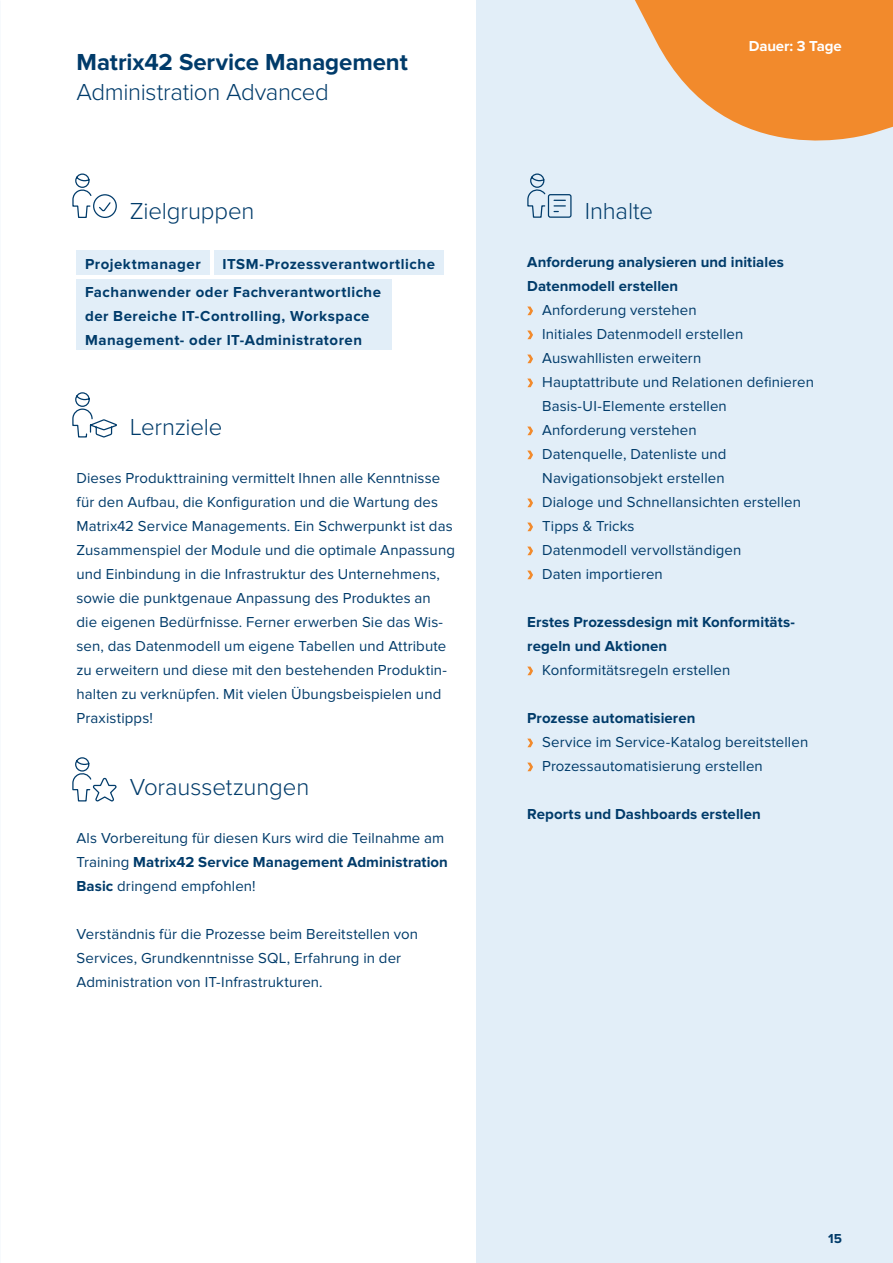
<style>
.page{position:relative;width:893px;height:1263px;background:#fff}
.page>*{position:absolute;margin:0;border:0;box-sizing:border-box;transform-origin:0 0}
.t1{font:300 24px "Proxima Nova";letter-spacing:-.005em;color:#003b6a}
.t2{font:700 24px "Proxima Nova";letter-spacing:-.005em;color:#003b6a}
.t3{font:15px/24px "Proxima Nova";letter-spacing:.005em;color:#003b6a}
.t4{font:700 15px/24px "Proxima Nova";letter-spacing:.01em;color:#003b6a}
.t5{font:700 15px/24px "Proxima Nova";letter-spacing:.035em;color:#003b6a}
.t6{font:700 15px "Proxima Nova";letter-spacing:-.005em;color:#fff}
.t7{font:700 13.5px "Proxima Nova";color:#003b6a}
.s1{font-weight:700}
</style>
<div class="page">
<div style="left:476px;top:0;width:417px;height:1263px;background:#e2eef8"></div>
<svg style="left:635px;top:0;width:258px;height:141px;fill:#f28a2c"></svg>
<svg style="left:527px;top:307px;width:6px;height:8px"></svg>
<svg style="left:527px;top:331px;width:6px;height:8px"></svg>
<svg style="left:527px;top:355px;width:6px;height:8px"></svg>
<svg style="left:527px;top:379px;width:6px;height:8px"></svg>
<svg style="left:527px;top:427px;width:6px;height:8px"></svg>
<svg style="left:527px;top:451px;width:6px;height:8px"></svg>
<svg style="left:527px;top:499px;width:6px;height:8px"></svg>
<svg style="left:527px;top:523px;width:6px;height:8px"></svg>
<svg style="left:527px;top:547px;width:6px;height:8px"></svg>
<svg style="left:527px;top:571px;width:6px;height:8px"></svg>
<svg style="left:527px;top:667px;width:6px;height:8px"></svg>
<svg style="left:527px;top:739px;width:6px;height:8px"></svg>
<svg style="left:527px;top:763px;width:6px;height:8px"></svg>
<svg style="left:72px;top:392px;width:45px;height:46px"></svg>
<div style="left:77px;top:251px;width:133px;height:24px;background:#e2eef8"></div>
<div style="left:214px;top:251px;width:230px;height:24px;background:#e2eef8"></div>
<svg style="left:72px;top:173px;width:45px;height:45px"></svg>
<svg style="left:527px;top:173px;width:45px;height:45px"></svg>
<svg style="left:72px;top:757px;width:45px;height:45px"></svg>
<div style="left:77px;top:279px;width:315px;height:71px;background:#e2eef8"></div>
<h1 class="t2" style="left:77px;top:48px;width:333px">Matrix42 Service Management</h1>
<h1 class="t1" style="left:77px;top:74px;width:254px">Administration Advanced</h1>
<h1 class="t1" style="left:130px;top:193px;width:126px">Zielgruppen</h1>
<p class="t5" style="left:85px;top:252px;width:117px">Projektmanager</p>
<p class="t5" style="left:223px;top:252px;width:214px">ITSM-Prozessverantwortliche</p>
<p class="t5" style="left:85px;top:280px;width:298px">Fachanwender oder Fachverantwortliche der Bereiche IT-Controlling, Workspace<br>Management- oder IT-Administratoren</p>
<h1 class="t1" style="left:130px;top:409px;width:94px">Lernziele</h1>
<p class="t3" style="left:77px;top:466px;width:380px">Dieses Produkttraining vermittelt Ihnen alle Kenntnisse für den Aufbau, die Konfiguration und die Wartung des Matrix42 Service Managements. Ein Schwerpunkt ist das Zusammenspiel der Module und die optimale Anpassung und Einbindung in die Infrastruktur des Unternehmens, sowie die punktgenaue Anpassung des Produktes an die eigenen Bedürfnisse. Ferner erwerben Sie das Wis&shy;sen, das Datenmodell um eigene Tabellen und Attribute zu erweitern und diese mit den bestehenden Produktin&shy;halten zu verknüpfen. Mit vielen Übungsbeispielen und Praxistipps!</p>
<h1 class="t1" style="left:130px;top:769px;width:181px">Voraussetzungen</h1>
<p class="t3" style="left:77px;top:826px;width:373px">Als Vorbereitung für diesen Kurs wird die Teilnahme am<br>Training <span class="s1">Matrix42 Service Management Administration<br>Basic</span> dringend empfohlen!</p>
<p class="t3" style="left:77px;top:922px;width:343px">Verständnis für die Prozesse beim Bereitstellen von<br>Services, Grundkenntnisse SQL, Erfahrung in der<br>Administration von IT-Infrastrukturen.</p>
<h1 class="t1" style="left:585px;top:193px;width:70px">Inhalte</h1>
<p class="t6" style="left:749px;top:37px;width:95px">Dauer: 3 Tage</p>
<p class="t4" style="left:527px;top:250px;width:258px">Anforderung analysieren und initiales<br>Datenmodell erstellen</p>
<p class="t3" style="left:542px;top:298px;width:273px">Anforderung verstehen<br>Initiales Datenmodell erstellen<br>Auswahllisten erweitern<br>Hauptattribute und Relationen definieren<br>Basis-UI-Elemente erstellen<br>Anforderung verstehen<br>Datenquelle, Datenliste und<br>Navigationsobjekt erstellen<br>Dialoge und Schnellansichten erstellen<br>Tipps &amp; Tricks<br>Datenmodell vervollständigen<br>Daten importieren</p>
<p class="t4" style="left:527px;top:610px;width:269px">Erstes Prozessdesign mit Konformitäts&shy;regeln und Aktionen</p>
<p class="t3" style="left:542px;top:658px;width:190px">Konformitätsregeln erstellen</p>
<p class="t4" style="left:527px;top:706px;width:170px">Prozesse automatisieren</p>
<p class="t3" style="left:542px;top:730px;width:268px">Service im Service-Katalog bereitstellen<br>Prozessautomatisierung erstellen</p>
<p class="t4" style="left:527px;top:802px;width:235px">Reports und Dashboards erstellen</p>
<p class="t7" style="left:828px;top:1230px;width:15px">15</p>
</div>
